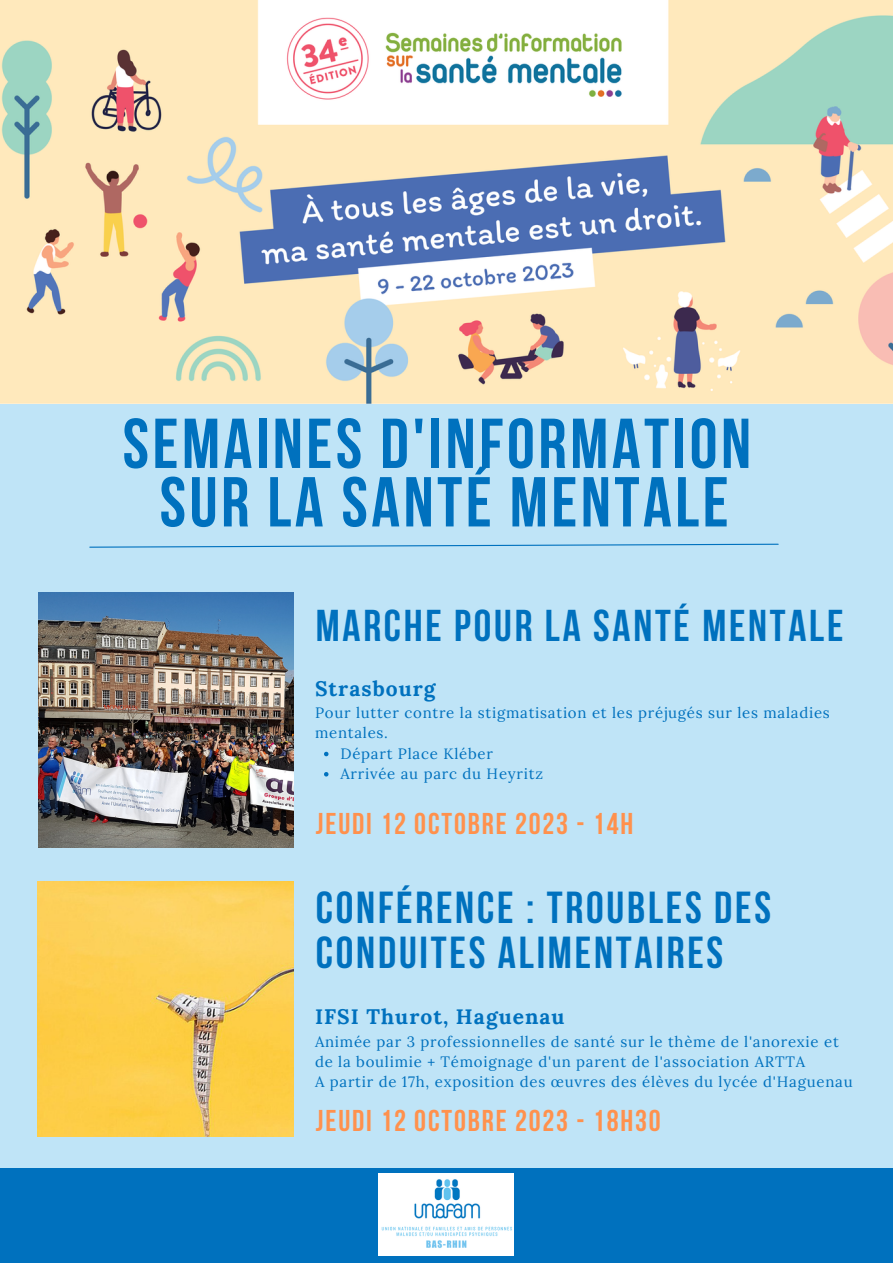
<style>
.page{position:relative;width:893px;height:1264px;background:#fff}
.page>*{position:absolute;margin:0;border:0;box-sizing:border-box;transform-origin:0 0}
.t1{font:700 70.5px "Bebas Neue";letter-spacing:.05em;color:#0071be}
.t2{font:700 44.55px/45px "Bebas Neue";letter-spacing:.06em;color:#0071be}
.t3{font:700 44.4px "Bebas Neue";letter-spacing:.06em;color:#0071be}
.t4{font:700 30px "Bebas Neue";letter-spacing:.06em;color:#ff914d}
.t5{font:700 21px "Lora";letter-spacing:.05em;color:#0071be}
.t6{font:15px/20.2px "Lora";letter-spacing:.05em;color:#0071be}
</style>
<div class="page">
<div style="left:0;top:0;width:892px;height:1262px;background:#0071be"></div>
<div style="left:0;top:399px;width:892px;height:768px;background:#bfe4f7"></div>
<img style="left:379px;top:1173px;width:134px;height:82px">
<img style="left:0;top:0;width:892px;height:403px">
<img style="left:38px;top:592px;width:255px;height:255px">
<svg style="left:324px;top:751px;width:4px;height:5px"></svg>
<svg style="left:324px;top:772px;width:4px;height:4px"></svg>
<img style="left:37px;top:881px;width:257px;height:255px">
<svg style="left:89px;top:543px;width:690px;height:5px"></svg>
<p class="t1" style="left:123px;top:415px;width:630px">SEMAINES D'INFORMATION</p>
<p class="t1" style="left:160px;top:473px;width:570px">SUR LA SANTÉ MENTALE</p>
<p class="t3" style="left:316px;top:608px;width:529px">MARCHE POUR LA SANTÉ MENTALE</p>
<p class="t5" style="left:315px;top:674px;width:122px">Strasbourg</p>
<p class="t6" style="left:315px;top:702px;width:516px">Pour lutter contre la stigmatisation et les préjugés sur les maladies mentales.</p>
<p class="t6" style="left:340px;top:743px;width:154px">Départ Place Kléber</p>
<p class="t6" style="left:340px;top:763px;width:204px">Arrivée au parc du Heyritz</p>
<p class="t4" style="left:316px;top:811px;width:319px">JEUDI 12 OCTOBRE 2023 - 14H</p>
<p class="t2" style="left:316px;top:889px;width:457px">CONFÉRENCE : TROUBLES DES<br>CONDUITES ALIMENTAIRES</p>
<p class="t5" style="left:315px;top:1003px;width:251px">IFSI Thurot, Haguenau</p>
<p class="t6" style="left:315px;top:1031px;width:525px">Animée par 3 professionnelles de santé sur le thème de l'anorexie et de la boulimie + Témoignage d'un parent de l'association ARTTA</p>
<p class="t6" style="left:315px;top:1071px;width:539px">A partir de 17h, exposition des œuvres des élèves du lycée d'Haguenau</p>
<p class="t4" style="left:316px;top:1108px;width:346px">JEUDI 12 OCTOBRE 2023 - 18H30</p>
</div>
